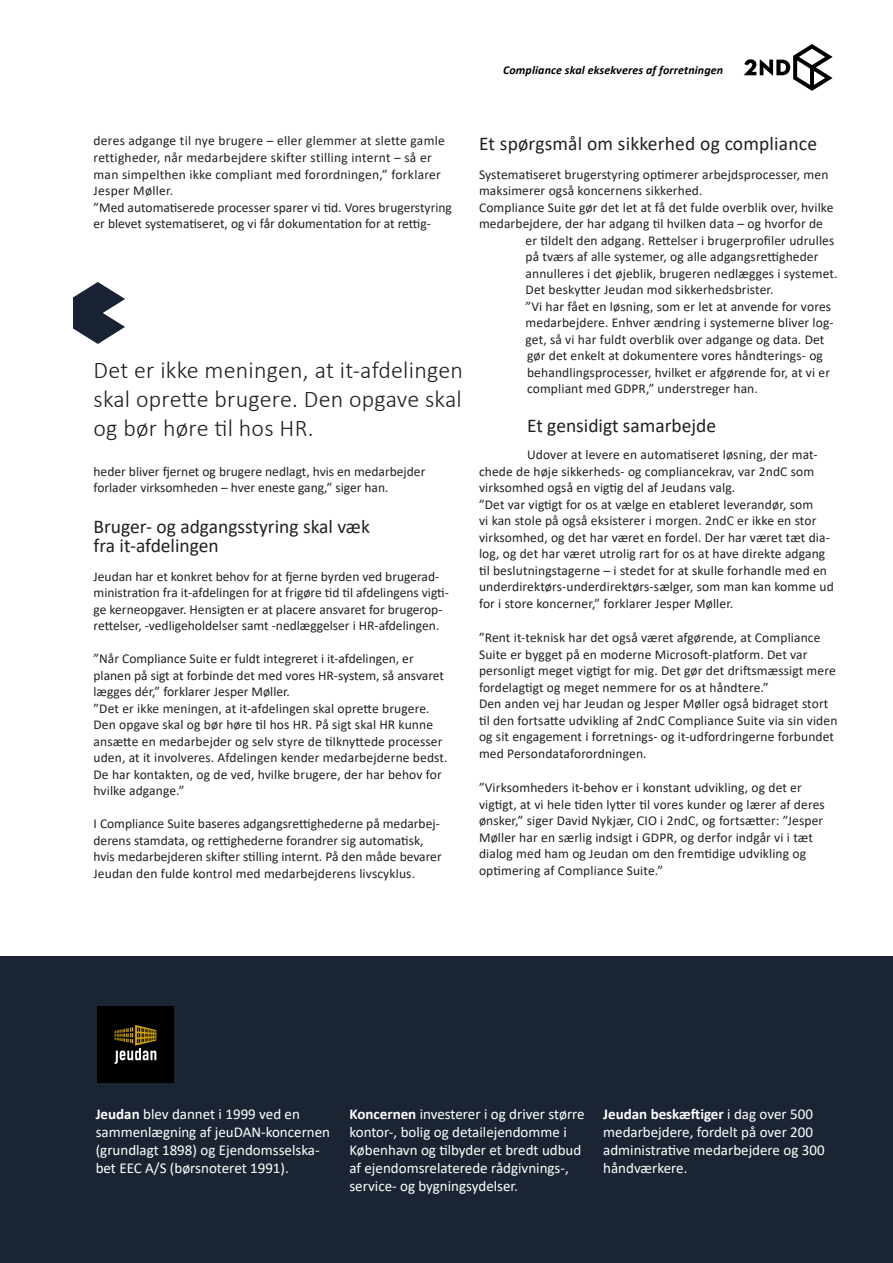
<style>
.page{position:relative;width:893px;height:1263px;background:#fff}
.page>*{position:absolute;margin:0;border:0;box-sizing:border-box;transform-origin:0 0}
.t1{font:300 24px/28.8px "Calibri";letter-spacing:.01em;color:#231f20;text-align:justify}
.t2{font:19.5px "Calibri";color:#231f20}
.t3{font:15px/18px "Calibri";color:#fff}
.t4{font:13.5px/16.5px "Calibri";letter-spacing:.01em;color:#231f20}
.t5{font:italic 700 12px "Calibri";letter-spacing:.01em;color:#000001}
.s1{font-weight:700}
</style>
<div class="page">
<div style="left:0;top:957px;width:893px;height:306px;background:#1b2432"></div>
<img style="left:97px;top:1006px;width:77px;height:76px">
<svg style="left:73px;top:282px;width:52px;height:62px"></svg>
<svg style="left:744px;top:44px;width:88px;height:47px"></svg>
<p class="t5" style="left:503px;top:62px;width:222px">Compliance skal eksekveres af forretningen</p>
<p class="t4" style="left:94px;top:132px;width:353px">deres adgange til nye brugere – eller glemmer at slette gamle rettigheder, når medarbejdere skifter stilling internt – så er man simpelthen ikke compliant med forordningen,” forklarer Jesper Møller.</p>
<p class="t4" style="left:94px;top:198px;width:360px">”Med automatiserede processer sparer vi tid. Vores brugerstyring er blevet systematiseret, og vi får dokumentation for at rettig-</p>
<p class="t1" style="left:94px;top:356px;width:371px">Det er ikke meningen, at it-afdelingen skal oprette brugere. Den opgave skal og bør høre til hos HR.</p>
<p class="t4" style="left:94px;top:462px;width:333px">heder bliver fjernet og brugere nedlagt, hvis en medarbejder forlader virksomheden – hver eneste gang,” siger han.</p>
<p class="t2" style="left:94px;top:512px;width:278px">Bruger- og adgangsstyring skal væk</p>
<p class="t2" style="left:94px;top:532px;width:127px">fra it-afdelingen</p>
<p class="t4" style="left:94px;top:567px;width:357px">Jeudan har et konkret behov for at fjerne byrden ved brugerad&shy;ministration fra it-afdelingen for at frigøre tid til afdelingens vigti&shy;ge kerneopgaver. Hensigten er at placere ansvaret for brugerop&shy;rettelser, -vedligeholdelser samt -nedlæggelser i HR-afdelingen.</p>
<p class="t4" style="left:94px;top:650px;width:352px">”Når Compliance Suite er fuldt integreret i it-afdelingen, er planen på sigt at forbinde det med vores HR-system, så ansvaret lægges dér,” forklarer Jesper Møller.</p>
<p class="t4" style="left:94px;top:699px;width:356px">”Det er ikke meningen, at it-afdelingen skal oprette brugere.<br>Den opgave skal og bør høre til hos HR. På sigt skal HR kunne ansætte en medarbejder og selv styre de tilknyttede processer uden, at it involveres. Afdelingen kender medarbejderne bedst.<br>De har kontakten, og de ved, hvilke brugere, der har behov for hvilke adgange.”</p>
<p class="t4" style="left:94px;top:815px;width:350px">I Compliance Suite baseres adgangsrettighederne på medarbej&shy;derens stamdata, og rettighederne forandrer sig automatisk, hvis medarbejderen skifter stilling internt. På den måde bevarer Jeudan den fulde kontrol med medarbejderens livscyklus.</p>
<p class="t2" style="left:479px;top:130px;width:340px">Et spørgsmål om sikkerhed og compliance</p>
<p class="t4" style="left:479px;top:165px;width:351px">Systematiseret brugerstyring optimerer arbejdsprocesser, men maksimerer også koncernens sikkerhed.</p>
<p class="t4" style="left:479px;top:198px;width:356px">Compliance Suite gør det let at få det fulde overblik over, hvilke</p>
<p class="t4" style="left:479px;top:215px;width:345px">medarbejdere, der har adgang til hvilken data – og hvorfor de</p>
<p class="t4" style="left:526px;top:231px;width:310px">er tildelt den adgang. Rettelser i brugerprofiler udrulles</p>
<p class="t4" style="left:526px;top:248px;width:294px">på tværs af alle systemer, og alle adgangsrettigheder</p>
<p class="t4" style="left:526px;top:264px;width:313px">annulleres i det øjeblik, brugeren nedlægges i systemet.</p>
<p class="t4" style="left:526px;top:281px;width:249px">Det beskytter Jeudan mod sikkerhedsbrister.</p>
<p class="t4" style="left:526px;top:297px;width:310px">”Vi har fået en løsning, som er let at anvende for vores medarbejdere. Enhver ændring i systemerne bliver log&shy;get, så vi har fuldt overblik over adgange og data. Det gør det enkelt at dokumentere vores håndterings- og behandlingsprocesser, hvilket er afgørende for, at vi er compliant med GDPR,” understreger han.</p>
<p class="t2" style="left:527px;top:412px;width:191px">Et gensidigt samarbejde</p>
<p class="t4" style="left:479px;top:446px;width:340px;text-indent:48px">Udover at levere en automatiseret løsning, der mat&shy;chede de høje sikkerheds- og compliancekrav, var 2ndC som virksomhed også en vigtig del af Jeudans valg.</p>
<p class="t4" style="left:479px;top:495px;width:356px">”Det var vigtigt for os at vælge en etableret leverandør, som<br>vi kan stole på også eksisterer i morgen. 2ndC er ikke en stor virksomhed, og det har været en fordel. Der har været tæt dia&shy;log, og det har været utrolig rart for os at have direkte adgang til beslutningstagerne – i stedet for at skulle forhandle med en underdirektørs-underdirektørs-sælger, som man kan komme ud for i store koncerner,” forklarer Jesper Møller.</p>
<p class="t4" style="left:479px;top:629px;width:358px">”Rent it-teknisk har det også været afgørende, at Compliance Suite er bygget på en moderne Microsoft-platform. Det var personligt meget vigtigt for mig. Det gør det driftsmæssigt mere fordelagtigt og meget nemmere for os at håndtere.”</p>
<p class="t4" style="left:479px;top:695px;width:360px">Den anden vej har Jeudan og Jesper Møller også bidraget stort til den fortsatte udvikling af 2ndC Compliance Suite via sin viden og sit engagement i forretnings- og it-udfordringerne forbundet med Persondataforordningen.</p>
<p class="t4" style="left:479px;top:779px;width:347px">”Virksomheders it-behov er i konstant udvikling, og det er vigtigt, at vi hele tiden lytter til vores kunder og lærer af deres ønsker,” siger David Nykjær, CIO i 2ndC, og fortsætter: ”Jesper Møller har en særlig indsigt i GDPR, og derfor indgår vi i tæt dialog med ham og Jeudan om den fremtidige udvikling og optimering af Compliance Suite.”</p>
<p class="t3" style="left:96px;top:1104px;width:236px"><span class="s1">Jeudan</span> blev dannet i 1999 ved en sammenlægning af jeuDAN-koncernen (grundlagt 1898) og Ejendomsselska&shy;bet EEC A/S (børsnoteret 1991).</p>
<p class="t3" style="left:349px;top:1104px;width:237px"><span class="s1">Koncernen</span> investerer i og driver større kontor-, bolig og detailejendomme i København og tilbyder et bredt udbud af ejendomsrelaterede rådgivnings-, service- og bygningsydelser.</p>
<p class="t3" style="left:603px;top:1104px;width:223px"><span class="s1">Jeudan beskæftiger</span> i dag over 500 medarbejdere, fordelt på over 200 administrative medarbejdere og 300 håndværkere.</p>
</div>
